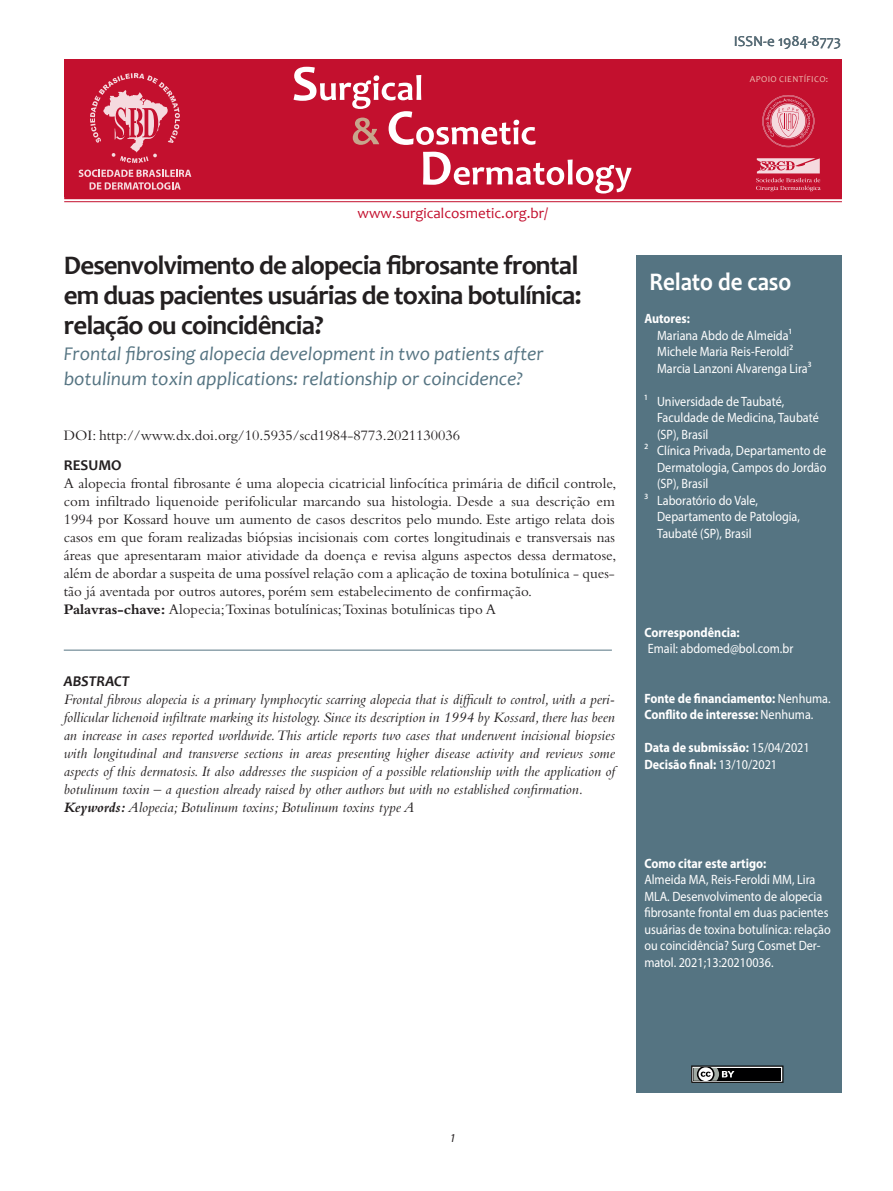
<style>
.page{position:relative;width:893px;height:1191px;background:#fff}
.page>*{position:absolute;margin:0;border:0;box-sizing:border-box;transform-origin:0 0}
.t1{font:700 27px/30px "Candara";letter-spacing:-.03em;color:#231f20;text-align:justify}
.t2{font:700 25.5px "Candara";color:#fff;scale:.9 1}
.t3{font:italic 19.5px/25.5px "Candara";color:#557482}
.t4{font:15px/18px "Bembo Std";color:#231f20;text-align:justify}
.t5{font:italic 15px/18px "Bembo Std";color:#231f20;text-align:justify}
.t6{font:15px "Candara";color:#c3102e}
.t7{font:15px "Candara";color:#557482}
.t8{font:italic 700 15px "Candara";color:#231f20}
.t9{font:700 15px "Candara";color:#231f20}
.t10{font:13.5px/16.5px "Myriad Pro";color:#fff;scale:.9 1}
.t11{font:700 13.5px "Myriad Pro";color:#fff;scale:.9 1}
.t12{font:italic 12px "Myriad Pro";color:#231f20}
.t13{font:9px "Candara";letter-spacing:.04em;color:#efc0b4}
.s1{font-weight:700}
.s2{font-weight:400}
</style>
<div class="page">
<hr style="left:64px;top:196px;width:778px;height:3px;background:#c3102e">
<hr style="left:64px;top:201px;width:778px;height:1px;background:#c3102e">
<div style="left:64px;top:60px;width:778px;height:137px;background:#c3102e"></div>
<svg style="left:294px;top:67px;width:242px;height:78px"></svg>
<svg style="left:423px;top:152px;width:208px;height:41px"></svg>
<svg style="left:90px;top:73px;width:90px;height:90px"></svg>
<svg style="left:79px;top:170px;width:112px;height:20px"></svg>
<svg style="left:756px;top:158px;width:65px;height:33px"></svg>
<svg style="left:762px;top:95px;width:52px;height:52px"></svg>
<div style="left:636px;top:255px;width:206px;height:838px;background:#557482"></div>
<svg style="left:691px;top:1065px;width:92px;height:17px;background:#494b4c"></svg>
<hr style="left:64px;top:650px;width:548px;height:1px;background:#557482">
<p class="t7" style="left:734px;top:32px;width:109px">ISSN-e 1984-8773</p>
<p class="t13" style="left:750px;top:74px;width:80px">APOIO CIENTÍFICO:</p>
<p class="t6" style="left:357px;top:204px;width:192px">www.surgicalcosmetic.org.br/</p>
<p class="t1" style="left:64px;top:250px;width:519px">Desenvolvimento de alopecia fibrosante frontal em duas pacientes usuárias de toxina botulínica: relação ou coincidência?</p>
<p class="t3" style="left:64px;top:340px;width:481px">Frontal fibrosing alopecia development in two patients after botulinum toxin applications: relationship or coincidence?</p>
<p class="t4" style="left:64px;top:426px;width:398px">DOI: http://www.dx.doi.org/10.5935/scd1984-8773.2021130036</p>
<p class="t9" style="left:64px;top:456px;width:59px">RESUMO</p>
<p class="t4" style="left:64px;top:474px;width:554px">A alopecia frontal fibrosante é uma alopecia cicatricial linfocítica primária de difícil controle, com infiltrado liquenoide perifolicular marcando sua histologia. Desde a sua descrição em 1994 por Kossard houve um aumento de casos descritos pelo mundo. Este artigo relata dois casos em que foram realizadas biópsias incisionais com cortes longitudinais e transversais nas áreas que apresentaram maior atividade da doença e revisa alguns aspectos dessa dermatose, além de abordar a suspeita de uma possível relação com a aplicação de toxina botulínica - ques&shy;tão já aventada por outros autores, porém sem estabelecimento de confirmação.</p>
<p class="t4" style="left:64px;top:600px;width:434px"><span class="s1">Palavras-chave:</span> Alopecia;Toxinas botulínicas;Toxinas botulínicas tipo A</p>
<p class="t8" style="left:64px;top:672px;width:67px">ABSTRACT</p>
<p class="t5" style="left:64px;top:690px;width:553px">Frontal fibrous alopecia is a primary lymphocytic scarring alopecia that is difficult to control, with a peri&shy;follicular lichenoid infiltrate marking its histology. Since its description in 1994 by Kossard, there has been an increase in cases reported worldwide. This article reports two cases that underwent incisional biopsies with longitudinal and transverse sections in areas presenting higher disease activity and reviews some aspects of this dermatosis. It also addresses the suspicion of a possible relationship with the application of botulinum toxin – a question already raised by other authors but with no established confirmation.</p>
<p class="t5" style="left:64px;top:798px;width:352px"><span class="s1">Keywords:</span> Alopecia; Botulinum toxins; Botulinum toxins type A</p>
<p class="t2" style="left:649px;top:266px;width:159px">Relato de caso</p>
<p class="t11" style="left:644px;top:310px;width:52px">Autores:</p>
<p class="t10" style="left:657px;top:327px;width:151px">Mariana Abdo de Almeida¹</p>
<p class="t10" style="left:657px;top:343px;width:153px">Michele Maria Reis-Feroldi²</p>
<p class="t10" style="left:657px;top:360px;width:173px">Marcia Lanzoni Alvarenga Lira³</p>
<p class="t10" style="left:657px;top:393px;width:181px;text-indent:-13px">¹ Universidade de Taubaté,<br>Faculdade de Medicina, Taubaté (SP), Brasil</p>
<p class="t10" style="left:657px;top:442px;width:190px;text-align:justify;text-indent:-13px">² Clínica Privada, Departamento de Dermatologia, Campos do Jordão (SP), Brasil</p>
<p class="t10" style="left:657px;top:492px;width:160px;text-indent:-13px">³ Laboratório do Vale,<br>Departamento de Patologia,<br>Taubaté (SP), Brasil</p>
<p class="t11" style="left:644px;top:623px;width:108px">Correspondência:</p>
<p class="t10" style="left:648px;top:640px;width:163px">Email: abdomed@bol.com.br</p>
<p class="t11" style="left:644px;top:689px;width:208px">Fonte de financiamento: <span class="s2">Nenhuma.</span></p>
<p class="t11" style="left:644px;top:706px;width:189px">Conflito de interesse: <span class="s2">Nenhuma.</span></p>
<p class="t11" style="left:644px;top:739px;width:185px">Data de submissão: <span class="s2">15/04/2021</span></p>
<p class="t11" style="left:644px;top:755px;width:149px">Decisão final: <span class="s2">13/10/2021</span></p>
<p class="t11" style="left:644px;top:854px;width:137px">Como citar este artigo:</p>
<p class="t10" style="left:644px;top:871px;width:209px">Almeida MA, Reis-Feroldi MM, Lira MLA. Desenvolvimento de alopecia fibrosante frontal em duas pacientes usuárias de toxina botulínica: relação ou coincidência? Surg Cosmet Der&shy;matol. 2021;13:20210036.</p>
<p class="t12" style="left:450px;top:1130px;width:7px">1</p>
</div>
